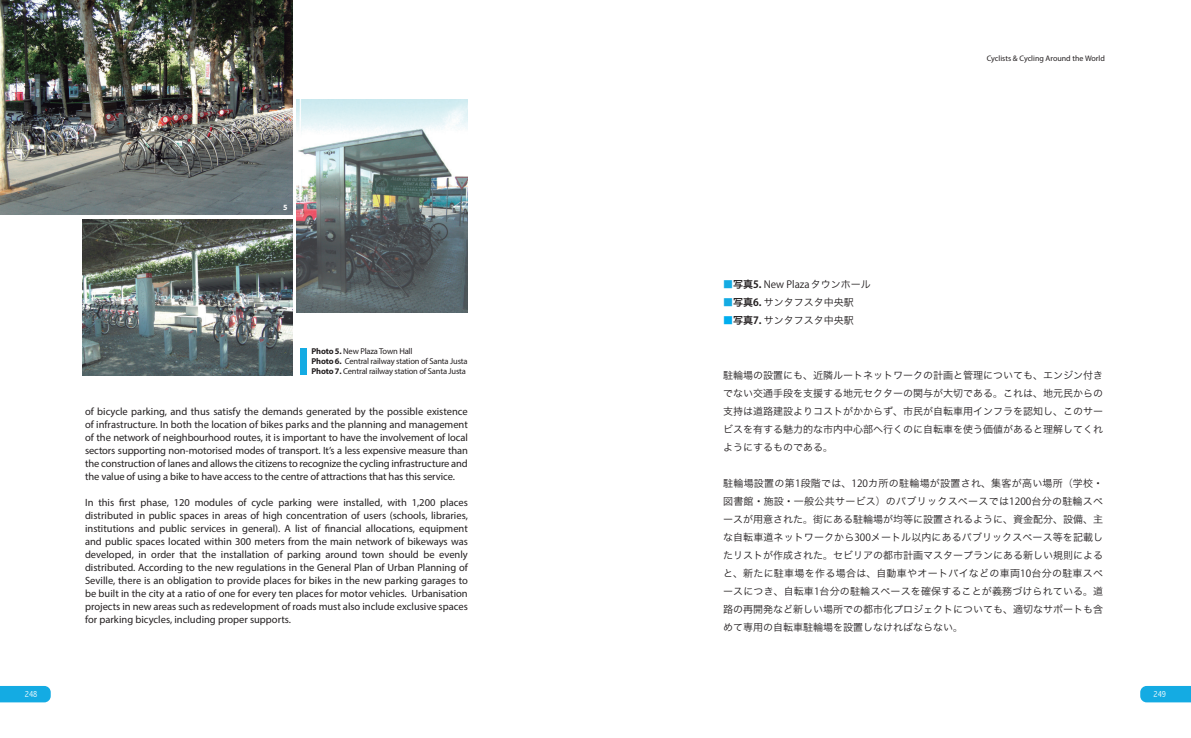
<style>
.page{position:relative;width:1191px;height:738px;background:#fff}
.page>*{position:absolute;margin:0;border:0;box-sizing:border-box;transform-origin:0 0}
.t1{font:10.5px/13px "Myriad Pro";letter-spacing:-.01em;color:#231f20;text-align:justify}
.t2{font:10px/18px "Hiragino Sans Pr 6 N W3";color:#231f20;text-align:justify}
.t3{font:10px "Koz Go Pr 6 N";color:#231f20}
.t4{font:300 condensed 9.2px "Abadi";color:#fff}
.t5{font:8.5px/10px "Myriad Pro";letter-spacing:-.02em;color:#231f20}
.t6{font:8px "Myriad Pro";color:#231f20}
.t7{font:700 8px "Myriad Pro";color:#fff}
.s1{font-weight:700}
.s2{font-weight:700;color:#14abe3}
.s3{font-family:"Hiragino Sans Pr 6 N W6"}
.s4{font-family:"Hiragino Sans Pr 6 N W3"}
.s5{font-family:"Koz Go Pr 6 N";color:#14abe3}
.s6{font-family:"Koz Go Pr 6 N";font-weight:700}
.s7{font-family:"Koz Go Pr 6 N";font-weight:700;color:#00aeef}
.s8{font-family:"Koz Go Pr 6 N"}
</style>
<div class="page">
<svg style="left:0;top:686px;width:51px;height:15px"></svg>
<svg style="left:1140px;top:686px;width:51px;height:15px"></svg>
<img style="left:0;top:0;width:293px;height:214px">
<div style="left:300px;top:348px;width:6px;height:26px;background:#14abe3"></div>
<img style="left:297px;top:99px;width:171px;height:213px">
<img style="left:83px;top:219px;width:210px;height:156px">
<p class="t7" style="left:283px;top:202px;width:6px">5</p>
<p class="t5" style="left:311px;top:346px;width:158px"><span class="s1">Photo 5.</span> New Plaza Town Hall<br><span class="s1">Photo 6.</span> Central railway station of Santa Justa<br><span class="s1">Photo 7.</span> Central railway station of Santa Justa</p>
<p class="t1" style="left:85px;top:404px;width:384px">of bicycle parking, and thus satisfy the demands generated by the possible existence of infrastructure. In both the location of bikes parks and the planning and management of the network of neighbourhood routes, it is important to have the involvement of local sectors supporting non-motorised modes of transport. It’s a less expensive measure than the construction of lanes and allows the citizens to recognize the cycling infrastructure and the value of using a bike to have access to the centre of attractions that has this service.</p>
<p class="t1" style="left:85px;top:495px;width:384px">In this first phase, 120 modules of cycle parking were installed, with 1,200 places distributed in public spaces in areas of high concentration of users (schools, libraries, institutions and public services in general). A list of financial allocations, equipment and public spaces located within 300 meters from the main network of bikeways was developed, in order that the installation of parking around town should be evenly distributed. According to the new regulations in the General Plan of Urban Planning of Seville, there is an obligation to provide places for bikes in the new parking garages to be built in the city at a ratio of one for every ten places for motor vehicles. Urbanisation projects in new areas such as redevelopment of roads must also include exclusive spaces for parking bicycles, including proper supports.</p>
<p class="t3" style="left:723px;top:279px;width:149px"><span class="s2">■</span><span class="s3">写真</span><span class="s1">5.</span> New Plaza<span class="s4">タウンホール</span></p>
<p class="t2" style="left:723px;top:293px;width:132px"><span class="s5">■</span><span class="s3">写真</span><span class="s6">6.</span> サンタフスタ中央駅</p>
<p class="t2" style="left:723px;top:311px;width:132px"><span class="s7">■</span><span class="s3">写真</span><span class="s6">7.</span> サンタフスタ中央駅</p>
<p class="t6" style="left:986px;top:54px;width:120px">Cyclists &amp; Cycling Around the World</p>
<p class="t2" style="left:723px;top:365px;width:381px">駐輪場の設置にも<span class="s8">、</span>近隣ルートネットワークの計画と管理についても<span class="s8">、</span>エンジン付きでない交通手段を支援する地元セクターの関与が大切である<span class="s8">。</span>これは<span class="s8">、</span>地元民からの支持は道路建設よりコストがかからず<span class="s8">、</span>市民が自転車用インフラを認知し<span class="s8">、</span>このサービスを有する魅力的な市内中心部へ行くのに自転車を使う価値があると理解してくれようにするものである<span class="s8">。</span></p>
<p class="t2" style="left:723px;top:473px;width:382px">駐輪場設置の第<span class="s8">1</span>段階では<span class="s8">、120</span>カ所の駐輪場が設置され<span class="s8">、</span>集客が高い場所<span class="s8">（</span>学校<span class="s8">・</span>図書館<span class="s8">・</span>施設<span class="s8">・</span>一般公共サービス<span class="s8">）</span>のパブリックスペースでは<span class="s8">1200</span>台分の駐輪スペースが用意された<span class="s8">。</span>街にある駐輪場が均等に設置されるように<span class="s8">、</span>資金配分<span class="s8">、</span>設備<span class="s8">、</span>主な自転車道ネットワークから<span class="s8">300</span>メートル以内にあるパブリックスペース等を記載したリストが作成された<span class="s8">。</span>セビリアの都市計画マスタープランにある新しい規則によると<span class="s8">、</span>新たに駐車場を作る場合は<span class="s8">、</span>自動車やオートバイなどの車両<span class="s8">10</span>台分の駐車スペースにつき<span class="s8">、</span>自転車<span class="s8">1</span>台分の駐輪スペースを確保することが義務づけられている<span class="s8">。</span>道路の再開発など新しい場所での都市化プロジェクトについても<span class="s8">、</span>適切なサポートも含めて専用の自転車駐輪場を設置しなければならない<span class="s8">。</span></p>
<p class="t4" style="left:25px;top:688px;width:14px">248</p>
<p class="t4" style="left:1153px;top:688px;width:14px">249</p>
</div>
